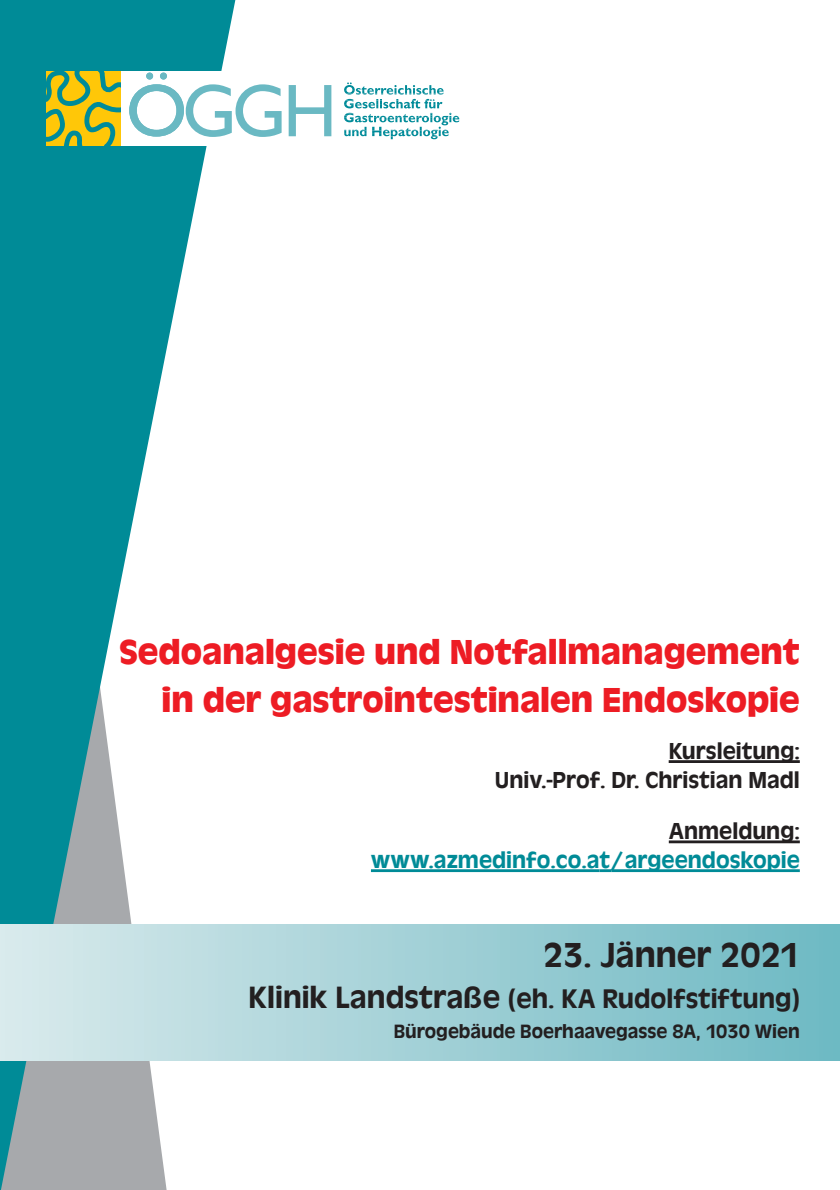
<style>
.page{position:relative;width:840px;height:1190px;background:#fff}
.page>*{position:absolute;margin:0;border:0;box-sizing:border-box;transform-origin:0 0}
.t1{font:700 36px/48px "Antique Oli T";color:#ed1c24;text-align:right}
.t2{font:500 36px "Antique Oli T";color:#231f20}
.t3{font:500 28px "Antique Oli T";color:#231f20}
.t4{font:500 24px/28.8px "Antique Oli T";color:#231f20;text-align:right}
.t5{font:500 24px "Antique Oli T";color:#008b97}
.t6{font:500 20px "Antique Oli T";color:#231f20}
.s1{font-size:32px}
</style>
<div class="page">
<svg style="left:0;top:0;width:236px;height:1190px;fill:#008b97"></svg>
<div style="left:46px;top:71px;width:413px;height:75px;background:#fff"></div>
<svg style="left:46px;top:71px;width:75px;height:75px"></svg>
<svg style="left:129px;top:73px;width:153px;height:64px"></svg>
<svg style="left:289px;top:85px;width:42px;height:51px"></svg>
<svg style="left:344px;top:82px;width:115px;height:57px"></svg>
<div style="left:0;top:924px;width:840px;height:137px;background:linear-gradient(to right,#d9eaec,#6db9c3)"></div>
<hr style="left:669px;top:760px;width:131px;height:3px;background:#231f20">
<hr style="left:669px;top:840px;width:131px;height:3px;background:#231f20">
<hr style="left:371px;top:869px;width:229px;height:3px;background:#008b97">
<svg style="left:600px;top:869px;width:11px;height:3px"></svg>
<hr style="left:611px;top:869px;width:189px;height:3px;background:#008b97">
<p class="t1" style="left:119px;top:630px;width:682px">Sedoanalgesie und Notfallmanagement in der gastrointestinalen Endoskopie</p>
<p class="t4" style="left:495px;top:738px;width:307px">Kursleitung:<br>Univ.-Prof. Dr. Christian Madl</p>
<p class="t4" style="left:669px;top:818px;width:133px">Anmeldung:</p>
<p class="t5" style="left:371px;top:851px;width:430px">www.azmedinfo.co.at/argeendoskopie</p>
<p class="t2" style="left:543px;top:942px;width:258px">23. Jänner 2021</p>
<p class="t3" style="left:249px;top:988px;width:553px"><span class="s1">Klinik Landstraße</span> (eh. KA Rudolfstiftung)</p>
<p class="t6" style="left:394px;top:1024px;width:408px">Bürogebäude Boerhaavegasse 8A, 1030 Wien</p>
</div>
